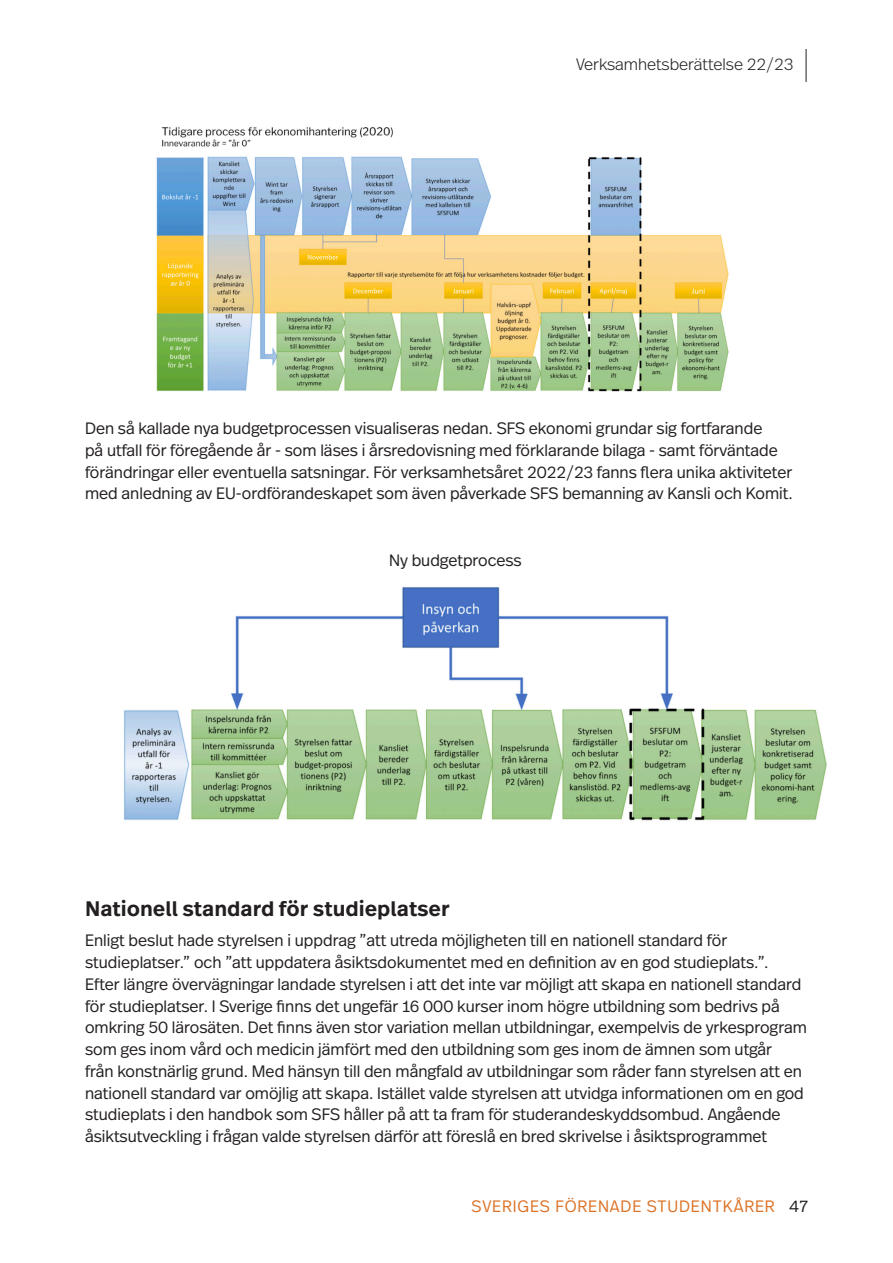
<style>
.page{position:relative;width:893px;height:1263px;background:#fff}
.page>*{position:absolute;margin:0;border:0;box-sizing:border-box;transform-origin:0 0}
.Rubrik_2{font:600 21px "Real Text Pro";color:#231f20}
.t1{font:300 16.5px/21.8px "Real Head Pro";color:#231f20}
.t2{font:300 16.5px "Real Head Pro";letter-spacing:.05em;color:#dc7226}
.t3{font:300 16.5px "Real Head Pro";color:#231f20}
.s1{color:#231f20}
</style>
<div class="page">
<hr style="left:806px;top:49px;width:1px;height:33px;background:#231f20">
<img style="left:156px;top:127px;width:573px;height:265px">
<img style="left:124px;top:587px;width:703px;height:234px">
<p class="t3" style="left:576px;top:53px;width:219px">Verksamhetsberättelse 22/23</p>
<p class="t1" style="left:85px;top:417px;width:709px">Den så kallade nya budgetprocessen visualiseras nedan. SFS ekonomi grundar sig fortfarande<br>på utfall för föregående år - som läses i årsredovisning med förklarande bilaga - samt förväntade förändringar eller eventuella satsningar. För verksamhetsåret 2022/23 fanns flera unika aktiviteter med anledning av EU-ordförandeskapet som även påverkade SFS bemanning av Kansli och Komit.</p>
<p class="t1" style="left:389px;top:549px;width:134px">Ny budgetprocess</p>
<p class="Rubrik_2" style="left:85px;top:894px;width:366px">Nationell standard för studieplatser</p>
<p class="t1" style="left:85px;top:929px;width:723px">Enligt beslut hade styrelsen i uppdrag ”att utreda möjligheten till en nationell standard för studieplatser.” och ”att uppdatera åsiktsdokumentet med en definition av en god studieplats.”.<br>Efter längre övervägningar landade styrelsen i att det inte var möjligt att skapa en nationell standard för studieplatser. I Sverige finns det ungefär 16 000 kurser inom högre utbildning som bedrivs på omkring 50 lärosäten. Det finns även stor variation mellan utbildningar, exempelvis de yrkesprogram som ges inom vård och medicin jämfört med den utbildning som ges inom de ämnen som utgår<br>från konstnärlig grund. Med hänsyn till den mångfald av utbildningar som råder fann styrelsen att en nationell standard var omöjlig att skapa. Istället valde styrelsen att utvidga informationen om en god studieplats i den handbok som SFS håller på att ta fram för studerandeskyddsombud. Angående åsiktsutveckling i frågan valde styrelsen därför att föreslå en bred skrivelse i åsiktsprogrammet</p>
<p class="t2" style="left:472px;top:1195px;width:338px">SVERIGES FÖRENADE STUDENTKÅRER <span class="s1">47</span></p>
</div>
